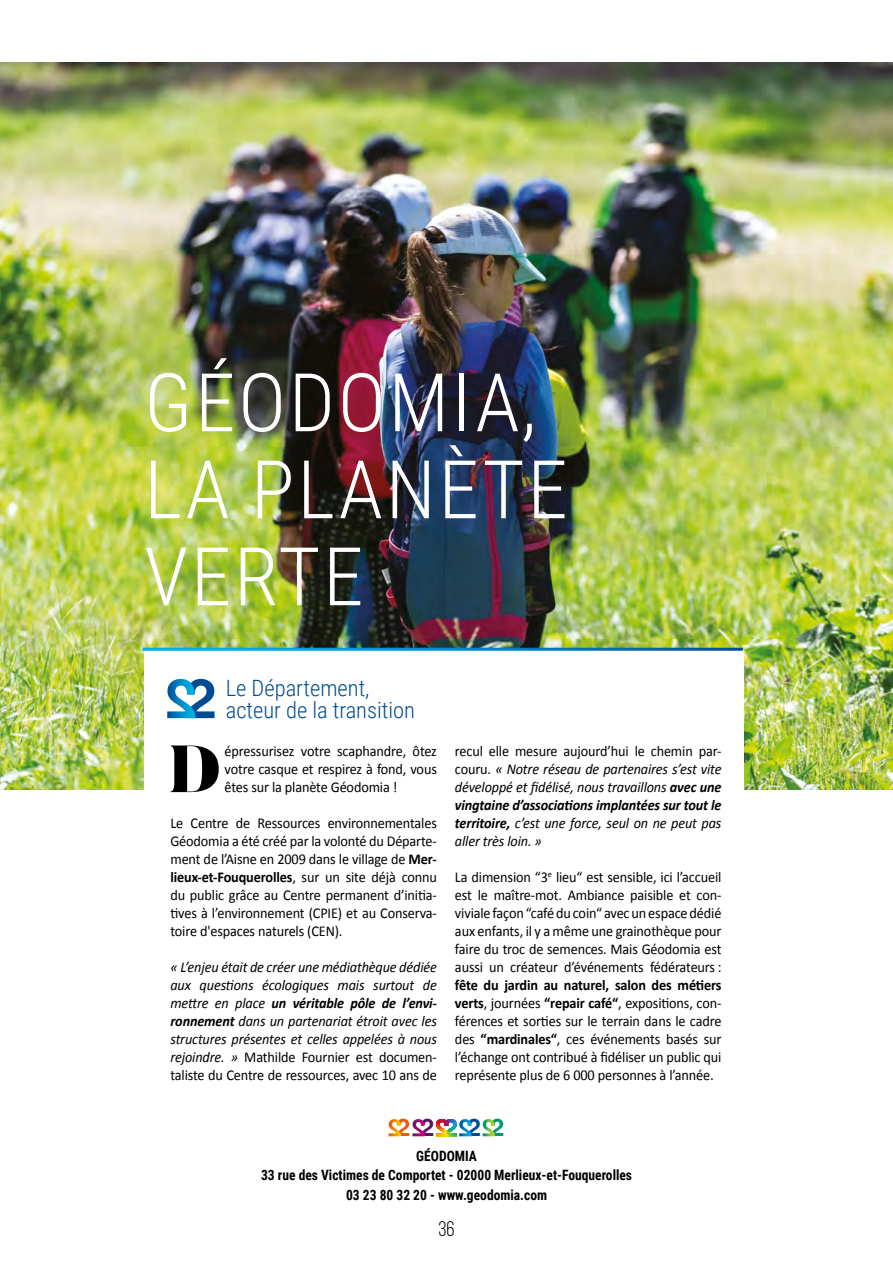
<style>
.page{position:relative;width:893px;height:1263px;background:#fff}
.page>*{position:absolute;margin:0;border:0;box-sizing:border-box;transform-origin:0 0}
.t1{font:300 81px/87px "Roboto Condensed";letter-spacing:.035em;color:#fff}
.t2{font:900 66.15px "Butler";color:#000}
.t3{font:700 55.05px "Helvetica Neue";color:#004b93}
.t4{font:700 24.15px "Helvetica Neue";color:#eb5d0b}
.t5{font:700 24.15px "Helvetica Neue";color:#004b93}
.t6{font:300 22.5px "Roboto Condensed";color:#004b93}
.t7{font:21px "Bebas Neue";color:#000}
.t8{font:15px/18px "Calibri";letter-spacing:-.01em;color:#000;text-align:justify;scale:.95 1}
.t9{font:italic 15px/18px "Calibri";letter-spacing:-.01em;color:#000;text-align:justify;scale:.95 1}
.t10{font:700 14.25px/19.2px "Roboto Condensed";color:#000;text-align:center;scale:.95 1}
.s1{font-weight:700}
.s2{font-style:normal}
.s3{color:#5b1766}
.s4{color:#009970}
</style>
<div class="page">
<img style="left:0;top:63px;width:893px;height:726px">
<div style="left:144px;top:650px;width:600px;height:558px;background:#fff"></div>
<svg style="left:167px;top:679px;width:28px;height:39px"></svg>
<hr style="left:143px;top:648px;width:600px;height:3px;background:#fff">
<svg style="left:389px;top:1119px;width:12px;height:17px"></svg>
<svg style="left:483px;top:1119px;width:12px;height:17px"></svg>
<svg style="left:412px;top:1119px;width:13px;height:17px"></svg>
<svg style="left:436px;top:1119px;width:36px;height:17px"></svg>
<h1 class="t1" style="left:144px;top:356px;width:425px">GÉODOMIA,<br>LA PLANÈTE<br>VERTE</h1>
<h3 class="t3" style="left:185px;top:655px;width:32px">2</h3>
<h3 class="t6" style="left:226px;top:672px;width:145px">Le Département,</h3>
<h3 class="t6" style="left:226px;top:694px;width:191px">acteur de la transition</h3>
<h2 class="t2" style="left:168px;top:727px;width:55px">D</h2>
<p class="t8" style="left:225px;top:742px;width:225px">épressurisez votre scaphandre, ôtez votre casque et respirez à fond, vous êtes sur la planète Géodomia !</p>
<p class="t8" style="left:170px;top:814px;width:282px">Le Centre de Ressources environnementales Géodomia a été créé par la volonté du Départe&shy;ment de l’Aisne en 2009 dans le village de <span class="s1">Mer&shy;lieux-et-Fouquerolles</span>, sur un site déjà connu du public grâce au Centre permanent d’initia&shy;tives à l’environnement (CPIE) et au Conserva&shy;toire d'espaces naturels (CEN).</p>
<p class="t9" style="left:170px;top:957px;width:282px">« L’enjeu était de créer une médiathèque dédiée aux questions écologiques mais surtout de mettre en place <span class="s1">un véritable pôle de l’envi&shy;ronnement</span> dans un partenariat étroit avec les structures présentes et celles appelées à nous rejoindre. » <span class="s2">Mathilde Fournier est documen&shy;taliste du Centre de ressources, avec 10 ans de</span></p>
<p class="t9" style="left:455px;top:741px;width:282px"><span class="s2">recul elle mesure aujourd’hui le chemin par&shy;couru.</span> « Notre réseau de partenaires s’est vite développé et fidélisé, nous travaillons <span class="s1">avec une vingtaine d’associations implantées sur tout le territoire,</span> c’est une force, seul on ne peut pas aller très loin. »</p>
<p class="t8" style="left:455px;top:868px;width:282px">La dimension “3<sup>e</sup> lieu“ est sensible, ici l’accueil est le maître-mot. Ambiance paisible et con&shy;viviale façon “café du coin“ avec un espace dédié aux enfants, il y a même une grainothèque pour faire du troc de semences. Mais Géodomia est aussi un créateur d’événements fédérateurs :</p>
<p class="t8" style="left:455px;top:976px;width:282px"><span class="s1">fête du jardin au naturel, salon des métiers verts</span>, journées <span class="s1">“repair café“</span>, expositions, con&shy;férences et sorties sur le terrain dans le cadre des <span class="s1">“mardinales“</span>, ces événements basés sur l’échange ont contribué à fidéliser un public qui représente plus de 6 000 personnes à l’année.</p>
<h3 class="t4" style="left:396px;top:1109px;width:39px">2 <span class="s3">2</span></h3>
<h3 class="t5" style="left:467px;top:1109px;width:38px">2 <span class="s4">2</span></h3>
<p class="t10" style="left:261px;top:1146px;width:392px">GÉODOMIA<br>33 rue des Victimes de Comportet - 02000 Merlieux-et-Fouquerolles<br>03 23 80 32 20 - www.geodomia.com</p>
<h3 class="t7" style="left:438px;top:1217px;width:17px">36</h3>
</div>
